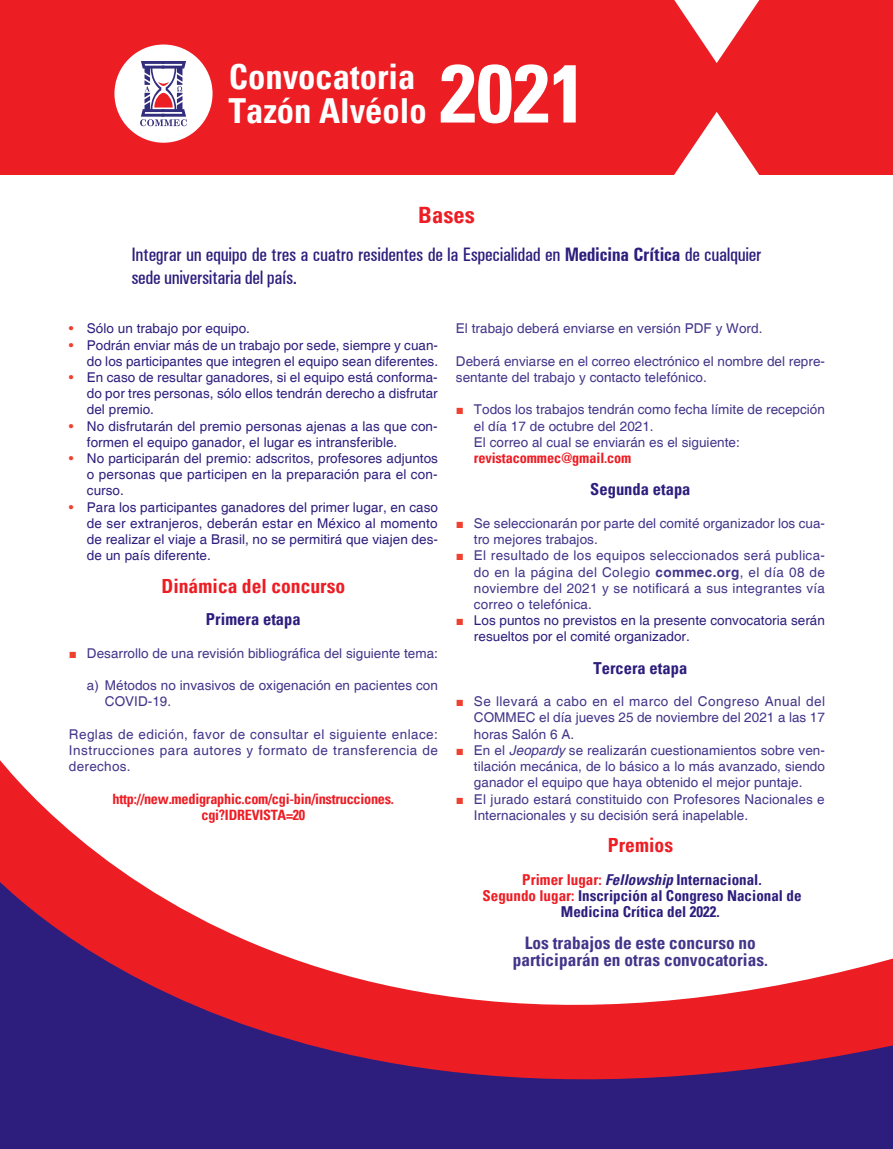
<style>
.page{position:relative;width:893px;height:1149px;background:#fff}
.page>*{position:absolute;margin:0;border:0;box-sizing:border-box;transform-origin:0 0}
.t1{font:700 condensed 34.5px/34.5px "Univers";color:#fff}
.t2{font:700 condensed 22.5px "Univers";color:#ed1d24}
.t3{font:500 condensed 19.5px/23.4px "Univers";letter-spacing:-.015em;color:#2d1e7d}
.t4{font:700 condensed 19.5px "Univers";color:#ed1d24}
.t5{font:700 condensed 17.25px/16.2px "Univers";color:#42358a;text-align:center}
.t6{font:700 condensed 16.5px "Univers";color:#2d1e7d}
.t7{font:700 condensed 15px/16.2px "Univers";color:#2d1e7d;text-align:center}
.t8{font:700 condensed 14.25px/16.2px "Univers";letter-spacing:-.02em;color:#ed1d24;text-align:center}
.t9{font:13.5px/16.2px "Helvetica";letter-spacing:.005em;color:#42358a}
.t10{font:13.5px/16.2px "Helvetica";letter-spacing:.005em;color:#2d1e7d;text-align:justify}
.s1{font-weight:700}
.s2{font-family:"Times New Roman";color:#ef4130}
.s3{font-style:italic}
.s4{color:#ed1d24}
.s5{color:#ef4130}
</style>
<div class="page">
<svg style="left:0;top:760px;width:105px;height:99px"></svg>
<svg style="left:0;top:859px;width:893px;height:289px"></svg>
<div style="left:0;top:0;width:893px;height:175px;background:#ed1d24"></div>
<svg style="left:674px;top:0;width:85px;height:63px"></svg>
<svg style="left:674px;top:112px;width:85px;height:63px"></svg>
<div style="left:114px;top:44px;width:99px;height:99px;background:#fff;border-radius:50%"></div>
<svg style="left:140px;top:61px;width:47px;height:65px"></svg>
<svg style="left:441px;top:64px;width:135px;height:59px"></svg>
<h1 class="t1" style="left:229px;top:59px;width:199px">Convocatoria<br>Tazón Alvéolo</h1>
<h2 class="t2" style="left:418px;top:201px;width:58px">Bases</h2>
<h3 class="t3" style="left:131px;top:242px;width:631px">Integrar un equipo de tres a cuatro residentes de la Especialidad en <span class="s1">Medicina Crítica</span> de cualquier sede universitaria del país.</h3>
<p class="t9" style="left:456px;top:321px;width:308px">El trabajo deberá enviarse en versión PDF y Word.</p>
<p class="t9" style="left:456px;top:353px;width:371px">Deberá enviarse en el correo electrónico el nombre del repre&shy;sentante del trabajo y contacto telefónico.</p>
<p class="t9" style="left:474px;top:402px;width:353px;text-indent:-18px"><span class="s2">■</span> Todos los trabajos tendrán como fecha límite de recepción el día 17 de octubre del 2021.<br>El correo al cual se enviarán es el siguiente:</p>
<p class="t8" style="left:474px;top:450px;width:159px">revistacommec@gmail.com</p>
<p class="t6" style="left:590px;top:479px;width:102px">Segunda etapa</p>
<p class="t9" style="left:474px;top:515px;width:353px;text-indent:-18px"><span class="s2">■</span> Se seleccionarán por parte del comité organizador los cua&shy;tro mejores trabajos.</p>
<p class="t9" style="left:474px;top:547px;width:353px;text-align:justify;text-indent:-18px"><span class="s2">■</span> El resultado de los equipos seleccionados será publica&shy;do en la página del Colegio <span class="s1">commec.org</span>, el día 08 de noviembre del 2021 y se notificará a sus integrantes vía correo o telefónica.</p>
<p class="t10" style="left:474px;top:612px;width:353px;text-indent:-18px"><span class="s2">■</span> Los puntos no previstos en la presente convocatoria serán resueltos por el comité organizador.</p>
<p class="t6" style="left:593px;top:657px;width:95px">Tercera etapa</p>
<p class="t9" style="left:474px;top:693px;width:353px;text-align:justify;text-indent:-18px"><span class="s2">■</span> Se llevará a cabo en el marco del Congreso Anual del COMMEC el día jueves 25 de noviembre del 2021 a las 17 horas Salón 6 A.</p>
<p class="t9" style="left:474px;top:742px;width:353px;text-align:justify;text-indent:-18px"><span class="s2">■</span> En el <span class="s3">Jeopardy</span> se realizarán cuestionamientos sobre ven&shy;tilación mecánica, de lo básico a lo más avanzado, siendo ganador el equipo que haya obtenido el mejor puntaje.</p>
<p class="t9" style="left:474px;top:790px;width:352px;text-indent:-18px"><span class="s2">■</span> El jurado estará constituido con Profesores Nacionales e<br>Internacionales y su decisión será inapelable.</p>
<h3 class="t4" style="left:608px;top:833px;width:67px">Premios</h3>
<p class="t7" style="left:483px;top:870px;width:321px"><span class="s4">Primer lugar:</span> <span class="s3">Fellowship</span> Internacional.<br><span class="s4">Segundo lugar:</span> Inscripción al Congreso Nacional de<br>Medicina Crítica del 2022.</p>
<p class="t5" style="left:513px;top:934px;width:257px">Los trabajos de este concurso no participarán en otras convocatorias.</p>
<p class="t10" style="left:69px;top:321px;width:183px"><span class="s5">•</span> Sólo un trabajo por equipo.</p>
<p class="t10" style="left:69px;top:337px;width:371px;text-align:right"><span class="s5">•</span> Podrán enviar más de un trabajo por sede, siempre y cuan&shy;do los participantes que integren el equipo sean diferentes.</p>
<p class="t10" style="left:87px;top:369px;width:352px;text-indent:-18px"><span class="s5">•</span> En caso de resultar ganadores, si el equipo está conforma&shy;do por tres personas, sólo ellos tendrán derecho a disfrutar del premio.</p>
<p class="t10" style="left:87px;top:418px;width:352px;text-indent:-18px"><span class="s5">•</span> No disfrutarán del premio personas ajenas a las que con&shy;formen el equipo ganador, el lugar es intransferible.</p>
<p class="t10" style="left:87px;top:450px;width:353px;text-indent:-18px"><span class="s5">•</span> No participarán del premio: adscritos, profesores adjuntos o personas que participen en la preparación para el con&shy;curso.</p>
<p class="t10" style="left:87px;top:499px;width:353px;text-indent:-18px"><span class="s5">•</span> Para los participantes ganadores del primer lugar, en caso de ser extranjeros, deberán estar en México al momento de realizar el viaje a Brasil, no se permitirá que viajen des&shy;de un país diferente.</p>
<h3 class="t4" style="left:161px;top:573px;width:185px">Dinámica del concurso</h3>
<p class="t6" style="left:206px;top:609px;width:96px">Primera etapa</p>
<p class="t9" style="left:69px;top:645px;width:371px"><span class="s2">■</span> Desarrollo de una revisión bibliográfica del siguiente tema:</p>
<p class="t9" style="left:105px;top:677px;width:335px;text-indent:-18px">a) Métodos no invasivos de oxigenación en pacientes con<br>COVID-19.</p>
<p class="t9" style="left:69px;top:726px;width:371px;text-align:justify">Reglas de edición, favor de consultar el siguiente enlace:<br>Instrucciones para autores y formato de transferencia de derechos.</p>
<p class="t8" style="left:113px;top:790px;width:283px">http://new.medigraphic.com/cgi-bin/instrucciones. cgi?IDREVISTA=20</p>
</div>
